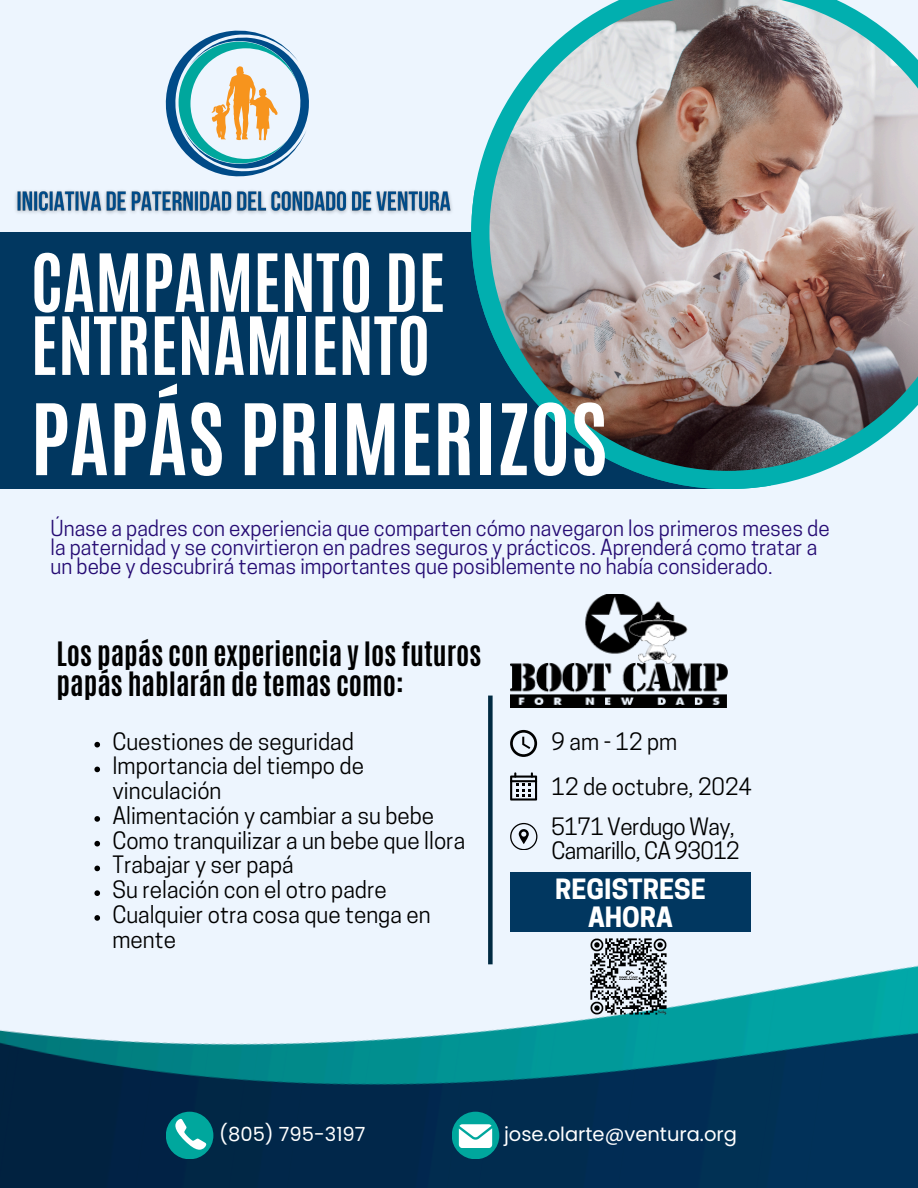
<style>
.page{position:relative;width:918px;height:1188px;background:#edf5fe}
.page>*{position:absolute;margin:0;border:0;box-sizing:border-box;transform-origin:0 0}
.t1{font:700 83.55px "Antonio";color:#fff}
.t2{font:700 68.1px/63px "Antonio";color:#fff}
.t3{font:700 28.05px/30.3px "Antonio";color:#000}
.t4{font:700 26.25px/28.2px "Cooper Hewitt";color:#fff;text-align:center}
.t5{font:22.5px/24.8px "Cooper Hewitt";color:#000}
.t6{font:22.5px/24.3px "Cooper Hewitt";letter-spacing:-.025em;color:#000}
.t7{font:20.7px/19.2px "Cooper Hewitt";color:#260c74}
.t8{font:19.5px "Poppins";color:#fff}
</style>
<div class="page">
<div style="left:0;top:232px;width:728px;height:257px;background:#013760"></div>
<svg style="left:471px;top:138px;width:352px;height:351px"></svg>
<img style="left:489px;top:0;width:429px;height:471px">
<img style="left:0;top:772px;width:918px;height:416px">
<svg style="left:166px;top:31px;width:143px;height:145px"></svg>
<div style="left:488px;top:696px;width:5px;height:268px;background:#002a42"></div>
<div style="left:510px;top:872px;width:241px;height:60px;background:#013760"></div>
<svg style="left:510px;top:730px;width:27px;height:27px"></svg>
<svg style="left:510px;top:772px;width:27px;height:29px"></svg>
<svg style="left:510px;top:823px;width:27px;height:27px"></svg>
<div style="left:166px;top:1112px;width:47px;height:47px;background:#00a79d;border-radius:50%"></div>
<svg style="left:175px;top:1119px;width:31px;height:31px"></svg>
<div style="left:452px;top:1112px;width:47px;height:47px;background:#00a79d;border-radius:50%"></div>
<svg style="left:459px;top:1124px;width:33px;height:24px"></svg>
<img style="left:510px;top:594px;width:217px;height:114px">
<img style="left:15px;top:190px;width:437px;height:24px">
<svg style="left:94px;top:742px;width:6px;height:5px"></svg>
<svg style="left:94px;top:767px;width:6px;height:5px"></svg>
<svg style="left:94px;top:816px;width:6px;height:6px"></svg>
<svg style="left:94px;top:841px;width:6px;height:5px"></svg>
<svg style="left:94px;top:866px;width:6px;height:5px"></svg>
<svg style="left:94px;top:890px;width:6px;height:6px"></svg>
<svg style="left:94px;top:915px;width:6px;height:6px"></svg>
<img style="left:584px;top:932px;width:90px;height:90px">
<h2 class="t2" style="left:31px;top:252px;width:416px">CAMPAMENTO DE<br>ENTRENAMIENTO</h2>
<h6 class="t1" style="left:31px;top:380px;width:578px">PAPÁS PRIMERIZOS</h6>
<h1 class="t7" style="left:51px;top:521px;width:781px">Únase a padres con experiencia que comparten cómo navegaron los primeros meses de la paternidad y se convirtieron en padres seguros y prácticos. Aprenderá como tratar a un bebe y descubrirá temas importantes que posiblemente no había considerado.</h1>
<p class="t3" style="left:57px;top:639px;width:426px">Los papás con experiencia y los futuros papás hablarán de temas como:</p>
<p class="t5" style="left:112px;top:732px;width:243px">Cuestiones de seguridad</p>
<p class="t5" style="left:112px;top:756px;width:253px">Importancia del tiempo de vinculación</p>
<h4 class="t5" style="left:112px;top:806px;width:323px">Alimentación y cambiar a su bebe</h4>
<p class="t5" style="left:112px;top:831px;width:354px">Como tranquilizar a un bebe que llora</p>
<p class="t5" style="left:112px;top:855px;width:183px">Trabajar y ser papá</p>
<p class="t5" style="left:112px;top:880px;width:276px">Su relación con el otro padre</p>
<p class="t5" style="left:112px;top:905px;width:320px">Cualquier otra cosa que tenga en mente</p>
<p class="t5" style="left:552px;top:732px;width:127px">9am-12pm</p>
<p class="t5" style="left:552px;top:777px;width:202px">12 de octubre, 2024</p>
<p class="t6" style="left:552px;top:817px;width:190px">5171 Verdugo Way,<br>Camarillo, CA 93012</p>
<p class="t4" style="left:555px;top:878px;width:152px">REGISTRESE<br>AHORA</p>
<p class="t8" style="left:219px;top:1121px;width:148px">(805) 795-3197</p>
<p class="t8" style="left:504px;top:1121px;width:234px">jose.olarte@ventura.org</p>
</div>
